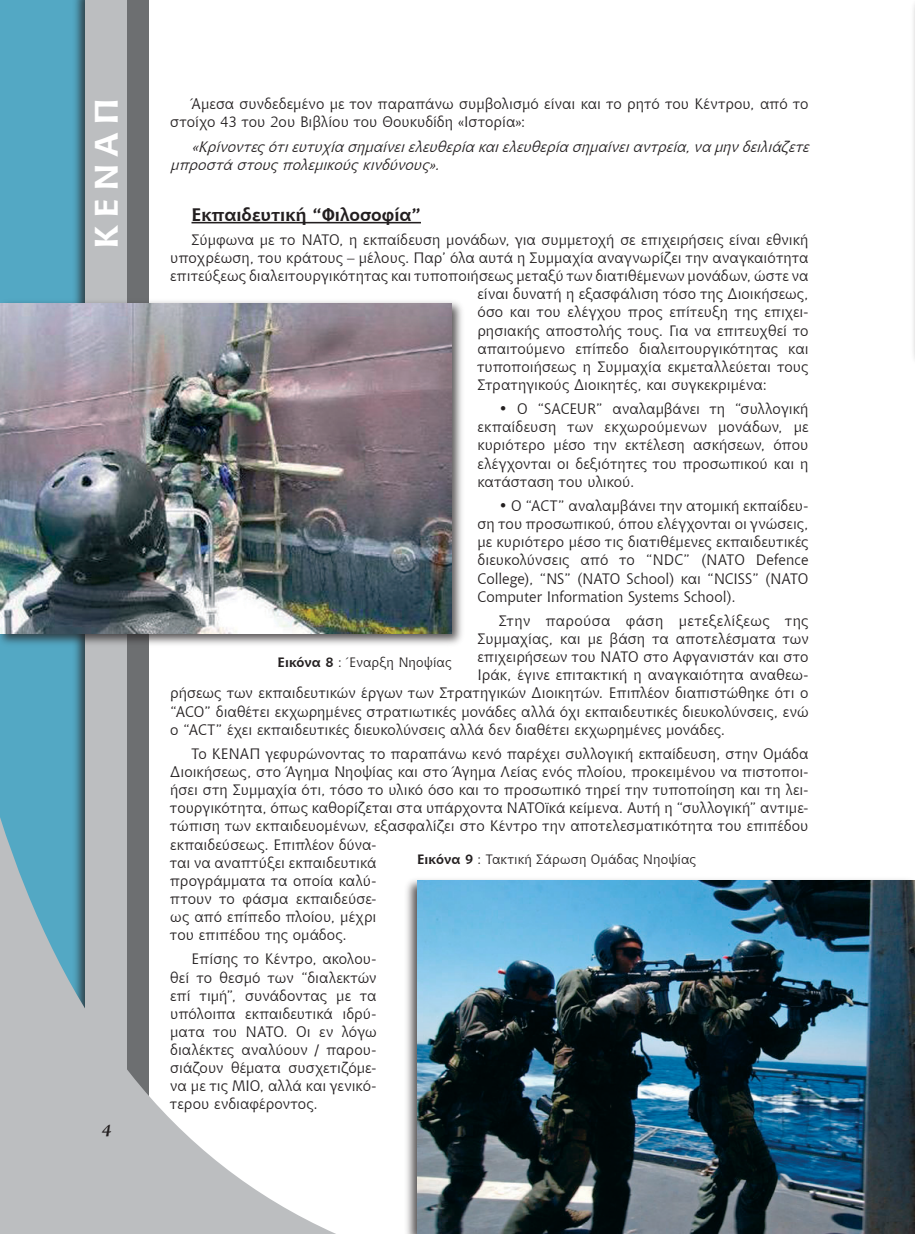
<style>
.page{position:relative;width:915px;height:1234px;background:#fff}
.page>*{position:absolute;margin:0;border:0;box-sizing:border-box;transform-origin:0 0}
.t1{font:700 32.4px "Chianti BT";color:#fff;scale:1.11 1}
.t2{font:700 18px "Chianti BT";color:#231f20}
.t3{font:15px/18px "Chianti BT";letter-spacing:.01em;color:#231f20;text-align:justify}
.t4{font:italic 15px/18px "Chianti BT";color:#231f20}
.t5{font:15px "Chianti BT";letter-spacing:.03em;color:#231f20}
.t6{font:13.5px "Chianti BT";letter-spacing:.005em;color:#231f20}
.s1{font-weight:700}
</style>
<div class="page">
<div style="left:0;top:0;width:123px;height:1233px;background:#53a8c4"></div>
<div style="left:72px;top:0;width:60px;height:1233px;background:#231f20;opacity:.75"></div>
<div style="left:85px;top:0;width:43px;height:1233px;background:#bcbec0"></div>
<div style="left:128px;top:0;width:21px;height:1233px;background:#6d6f71"></div>
<svg style="left:0;top:817px;width:334px;height:416px"></svg>
<hr style="left:191px;top:222px;width:230px;height:1px;background:#231f20">
<div style="left:0;top:298px;width:464px;height:350px;background:#231f20;opacity:.75"></div>
<img style="left:0;top:303px;width:451px;height:331px">
<div style="left:403px;top:875px;width:511px;height:358px;background:#231f20;opacity:.75"></div>
<img style="left:417px;top:880px;width:497px;height:353px">
<div style="left:909px;top:949px;width:5px;height:284px;background:#231f20;opacity:.75"></div>
<img style="left:914px;top:954px;width:1px;height:279px">
<svg style="left:102px;top:1124px;width:9px;height:12px"></svg>
<h1 class="t1" style="left:83px;top:249px;width:137px;rotate:-90deg">ΚΕΝΑΠ</h1>
<p class="t3" style="left:170px;top:94px;width:639px;text-indent:21px">Άμεσα συνδεδεμένο με τον παραπάνω συμβολισμό είναι και το ρητό του Κέντρου, από το στοίχο 43 του 2ου Βιβλίου του Θουκυδίδη «Ιστορία»:</p>
<p class="t4" style="left:170px;top:137px;width:644px;text-indent:21px">«Κρίνοντεςότιευτυχίασημαίνειελευθερίακαιελευθερίασημαίνειαντρεία,ναμηνδειλιάζετε μπροστάστουςπολεμικούςκινδύνους».</p>
<p class="t2" style="left:191px;top:201px;width:231px">Εκπαιδευτική “Φιλοσοφία”</p>
<p class="t3" style="left:191px;top:230px;width:618px">Σύμφωνα με το ΝΑΤΟ, η εκπαίδευση μονάδων, για συμμετοχή σε επιχειρήσεις είναι εθνική</p>
<p class="t3" style="left:170px;top:248px;width:639px">υποχρέωση, του κράτους – μέλους. Παρ’ όλα αυτά η Συμμαχία αναγνωρίζει την αναγκαιότητα</p>
<p class="t3" style="left:170px;top:266px;width:639px">επιτεύξεως διαλειτουργικότητας και τυποποιήσεως μεταξύ των διατιθέμενων μονάδων, ώστε να</p>
<p class="t3" style="left:477px;top:284px;width:332px">είναι δυνατή η εξασφάλιση τόσο της Διοικήσεως,</p>
<p class="t3" style="left:477px;top:302px;width:332px">όσο και του ελέγχου προς επίτευξη της επιχει-</p>
<p class="t3" style="left:477px;top:321px;width:332px">ρησιακής αποστολής τους. Για να επιτευχθεί το</p>
<p class="t3" style="left:477px;top:339px;width:332px">απαιτούμενο επίπεδο διαλειτουργικότητας και</p>
<p class="t3" style="left:477px;top:357px;width:332px">τυποποιήσεως η Συμμαχία εκμεταλλεύεται τους</p>
<p class="t3" style="left:477px;top:375px;width:291px">Στρατηγικούς Διοικητές, και συγκεκριμένα:</p>
<p class="t3" style="left:477px;top:399px;width:332px;text-indent:21px">• Ο “SACEUR” αναλαμβάνει τη “συλλογική εκπαίδευση των εκχωρούμενων μονάδων, με κυριότερο μέσο την εκτέλεση ασκήσεων, όπου ελέγχονται οι δεξιότητες του προσωπικού και η κατάσταση του υλικού.</p>
<p class="t3" style="left:477px;top:496px;width:332px;text-indent:21px">• Ο “ACT” αναλαμβάνει την ατομική εκπαίδευ&shy;ση του προσωπικού, όπου ελέγχονται οι γνώσεις, με κυριότερο μέσο τις διατιθέμενες εκπαιδευτικές διευκολύνσεις από το “NDC” (NATO Defence College), “NS” (NATO School) και “NCISS” (NATO Computer Information Systems School).</p>
<p class="t5" style="left:498px;top:610px;width:311px">Στην παρούσα φάση μετεξελίξεως της</p>
<p class="t3" style="left:477px;top:629px;width:332px">Συμμαχίας, και με βάση τα αποτελέσματα των</p>
<p class="t3" style="left:477px;top:647px;width:332px">επιχειρήσεων του ΝΑΤΟ στο Αφγανιστάν και στο</p>
<p class="t3" style="left:477px;top:665px;width:332px">Ιράκ, έγινε επιτακτική η αναγκαιότητα αναθεω-</p>
<p class="t3" style="left:170px;top:683px;width:639px">ρήσεως των εκπαιδευτικών έργων των Στρατηγικών Διοικητών. Επιπλέον διαπιστώθηκε ότι ο</p>
<p class="t3" style="left:170px;top:701px;width:639px">“ACO” διαθέτει εκχωρημένες στρατιωτικές μονάδες αλλά όχι εκπαιδευτικές διευκολύνσεις, ενώ</p>
<p class="t3" style="left:170px;top:719px;width:556px">ο “ACT” έχει εκπαιδευτικές διευκολύνσεις αλλά δεν διαθέτει εκχωρημένες μονάδες.</p>
<p class="t3" style="left:170px;top:744px;width:639px;text-align:left;text-indent:21px">Το ΚΕΝΑΠ γεφυρώνοντας το παραπάνω κενό παρέχει συλλογική εκπαίδευση, στην Ομάδα Διοικήσεως, στο Άγημα Νηοψίας και στο Άγημα Λείας ενός πλοίου, προκειμένου να πιστοποι&shy;ήσει στη Συμμαχία ότι, τόσο το υλικό όσο και το προσωπικό τηρεί την τυποποίηση και τη λει&shy;τουργικότητα, όπως καθορίζεται στα υπάρχοντα ΝΑΤΟϊκά κείμενα. Αυτή η “συλλογική” αντιμε&shy;τώπιση των εκπαιδευομένων, εξασφαλίζει στο Κέντρο την αποτελεσματικότητα του επιπέδου εκπαιδεύσεως. Επιπλέον δύνα-<br>ται να αναπτύξει εκπαιδευτικά<br>προγράμματα τα οποία καλύ-<br>πτουν το φάσμα εκπαιδεύσε-<br>ως από επίπεδο πλοίου, μέχρι<br>του επιπέδου της ομάδος.</p>
<p class="t3" style="left:170px;top:949px;width:208px;text-indent:21px">Επίσης το Κέντρο, ακολου&shy;θεί το θεσμό των “διαλεκτών επί τιμή”, συνάδοντας με τα υπόλοιπα εκπαιδευτικά ιδρύ&shy;ματα του ΝΑΤΟ. Οι εν λόγω διαλέκτες αναλύουν / παρου&shy;σιάζουν θέματα συσχετιζόμε&shy;να με τις ΜΙΟ, αλλά και γενικό&shy;τερου ενδιαφέροντος.</p>
<p class="t6" style="left:277px;top:652px;width:175px"><span class="s1">Εικόνα 8</span> : Έναρξη Νηοψίας</p>
<p class="t6" style="left:417px;top:849px;width:280px"><span class="s1">Εικόνα 9</span> : Τακτική Σάρωση Ομάδας Νηοψίας</p>
</div>
